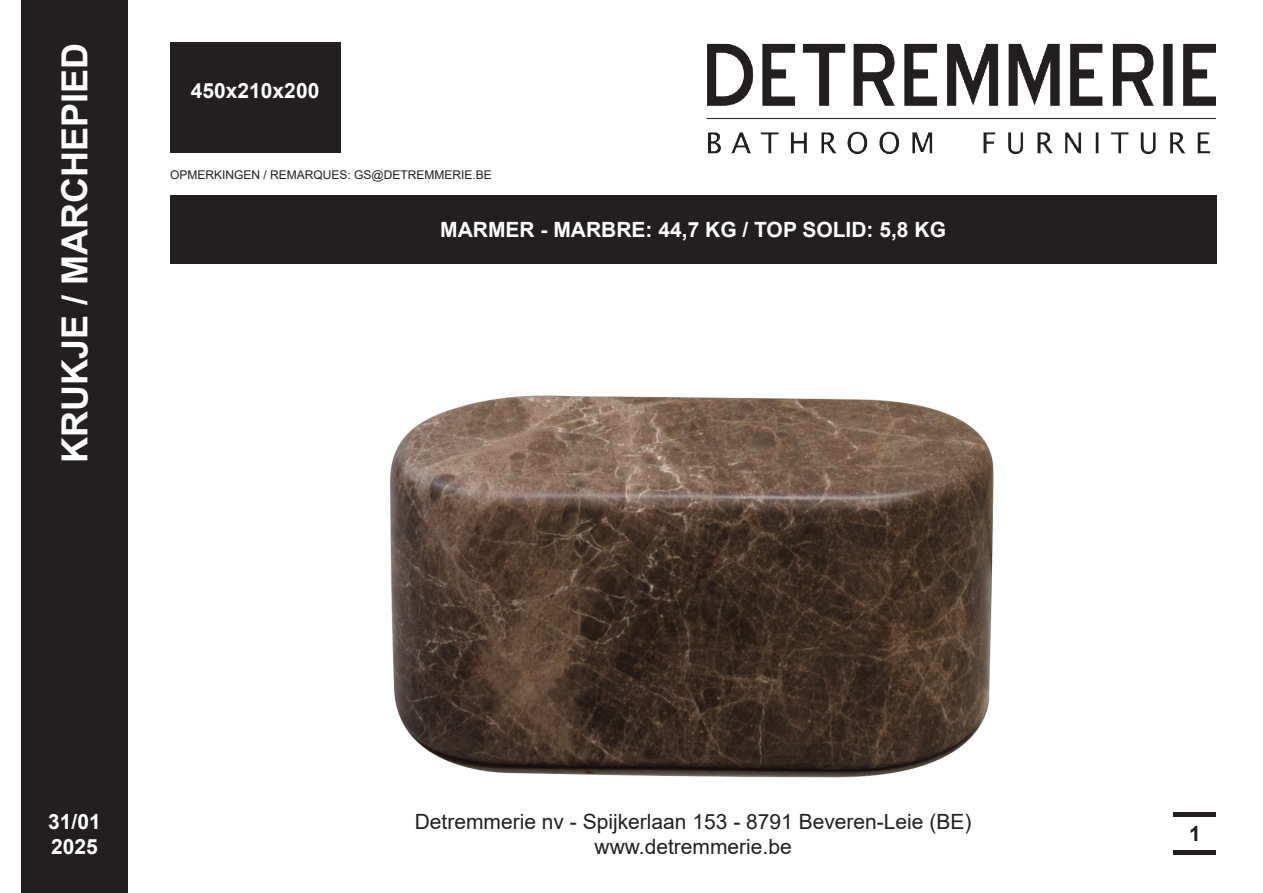
<style>
.page{position:relative;width:1263px;height:893px;background:#fff}
.page>*{position:absolute;margin:0;border:0;box-sizing:border-box;transform-origin:0 0}
.t1{font:700 36px "Arial";color:#fff}
.t2{font:21px/25.2px "Arial";color:#231f20;text-align:center}
.t3{font:700 21px/25.2px "Arial";color:#fff}
.t4{font:700 21px "Arial";color:#231f20}
.t5{font:12px "Arial";color:#231f20}
</style>
<div class="page">
<div style="left:21px;top:0;width:107px;height:893px;background:#231f20"></div>
<img style="left:707px;top:43px;width:509px;height:110px">
<div style="left:170px;top:196px;width:1046px;height:68px;background:#231f20"></div>
<div style="left:170px;top:43px;width:170px;height:110px;background:#231f20"></div>
<div style="left:1174px;top:812px;width:42px;height:5px;background:#231f20"></div>
<div style="left:1174px;top:850px;width:42px;height:5px;background:#231f20"></div>
<img style="left:389px;top:395px;width:605px;height:383px">
<h1 class="t1" style="left:49px;top:463px;width:422px;rotate:-90deg">KRUKJE / MARCHEPIED</h1>
<p class="t3" style="left:191px;top:78px;width:130px">450x210x200</p>
<p class="t5" style="left:170px;top:166px;width:323px">OPMERKINGEN / REMARQUES: GS@DETREMMERIE.BE</p>
<p class="t3" style="left:440px;top:218px;width:507px">MARMER - MARBRE: 44,7 KG / TOP SOLID: 5,8 KG</p>
<p class="t3" style="left:48px;top:809px;width:54px">31/01<br>2025</p>
<p class="t2" style="left:415px;top:808px;width:558px">Detremmerie nv - Spijkerlaan 153 - 8791 Beveren-Leie (BE) www.detremmerie.be</p>
<p class="t4" style="left:1189px;top:819px;width:13px">1</p>
</div>
